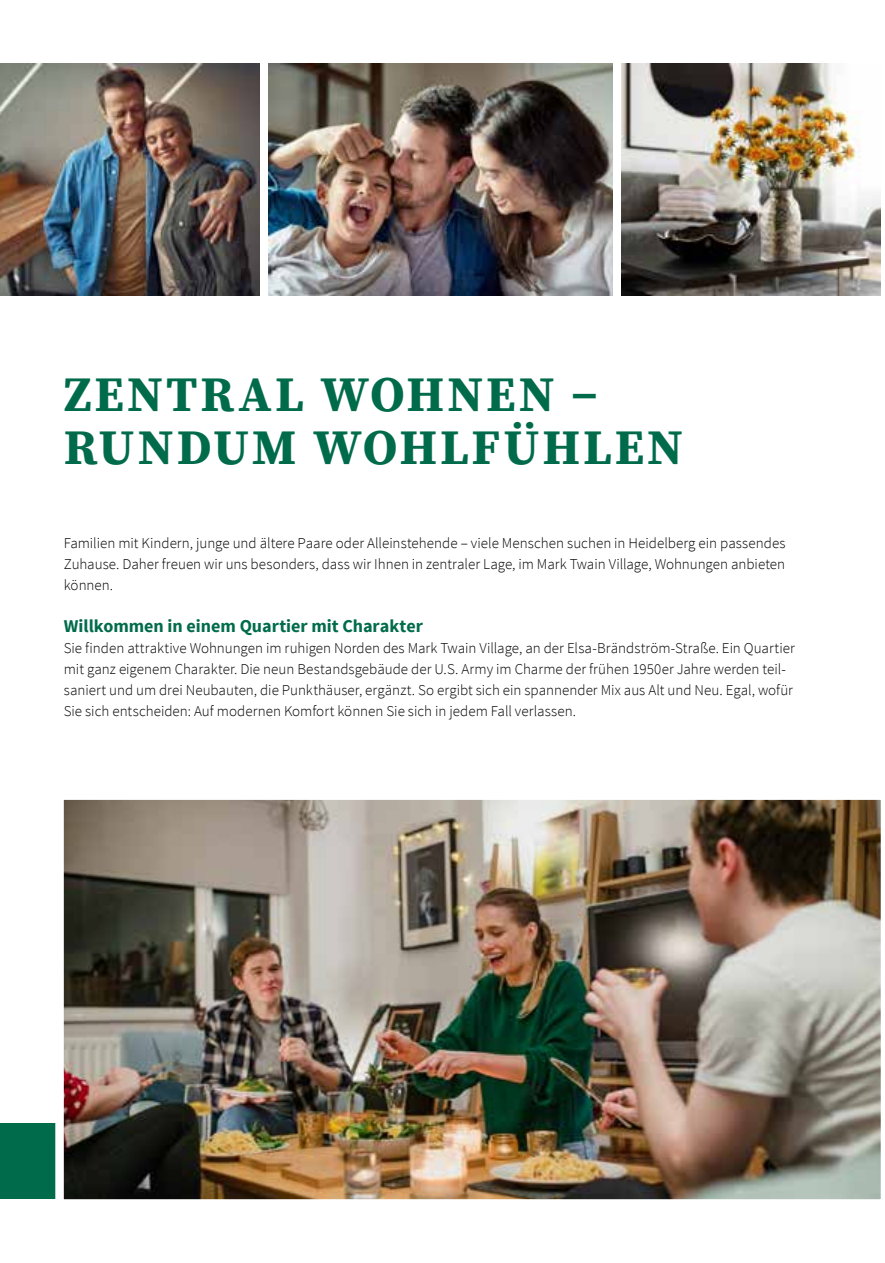
<style>
.page{position:relative;width:885px;height:1263px;background:#fff}
.page>*{position:absolute;margin:0;border:0;box-sizing:border-box;transform-origin:0 0}
.t1{font:700 49.5px/52.5px "Source Serif Pro";letter-spacing:.06em;color:#006b4b}
.t2{font:700 18px "Source Sans Pro";color:#006b4b}
.t3{font:300 15px/21px "Source Sans Pro";color:#000;text-align:justify}
</style>
<div class="page">
<div style="left:0;top:1123px;width:884px;height:76px;background:#006b4b"></div>
<img style="left:55px;top:799px;width:829px;height:401px">
<img style="left:0;top:64px;width:259px;height:232px">
<img style="left:268px;top:64px;width:344px;height:232px">
<img style="left:621px;top:64px;width:259px;height:232px">
<h1 class="t1" style="left:64px;top:368px;width:620px">ZENTRAL WOHNEN –<br>RUNDUM WOHLFÜHLEN</h1>
<p class="t3" style="left:64px;top:532px;width:723px">Familien mit Kindern, junge und ältere Paare oder Alleinstehende – viele Menschen suchen in Heidelberg ein passendes Zuhause. Daher freuen wir uns besonders, dass wir Ihnen in zentraler Lage, im Mark Twain Village, Wohnungen anbieten können.</p>
<p class="t2" style="left:64px;top:614px;width:360px">Willkommen in einem Quartier mit Charakter</p>
<p class="t3" style="left:64px;top:637px;width:732px;text-align:left">Sie finden attraktive Wohnungen im ruhigen Norden des Mark Twain Village, an der Elsa-Brändström-Straße. Ein Quartier mit ganz eigenem Charakter. Die neun Bestandsgebäude der U.S. Army im Charme der frühen 1950er Jahre werden teil&shy;saniert und um drei Neubauten, die Punkthäuser, ergänzt. So ergibt sich ein spannender Mix aus Alt und Neu. Egal, wofür Sie sich entscheiden: Auf modernen Komfort können Sie sich in jedem Fall verlassen.</p>
</div>
